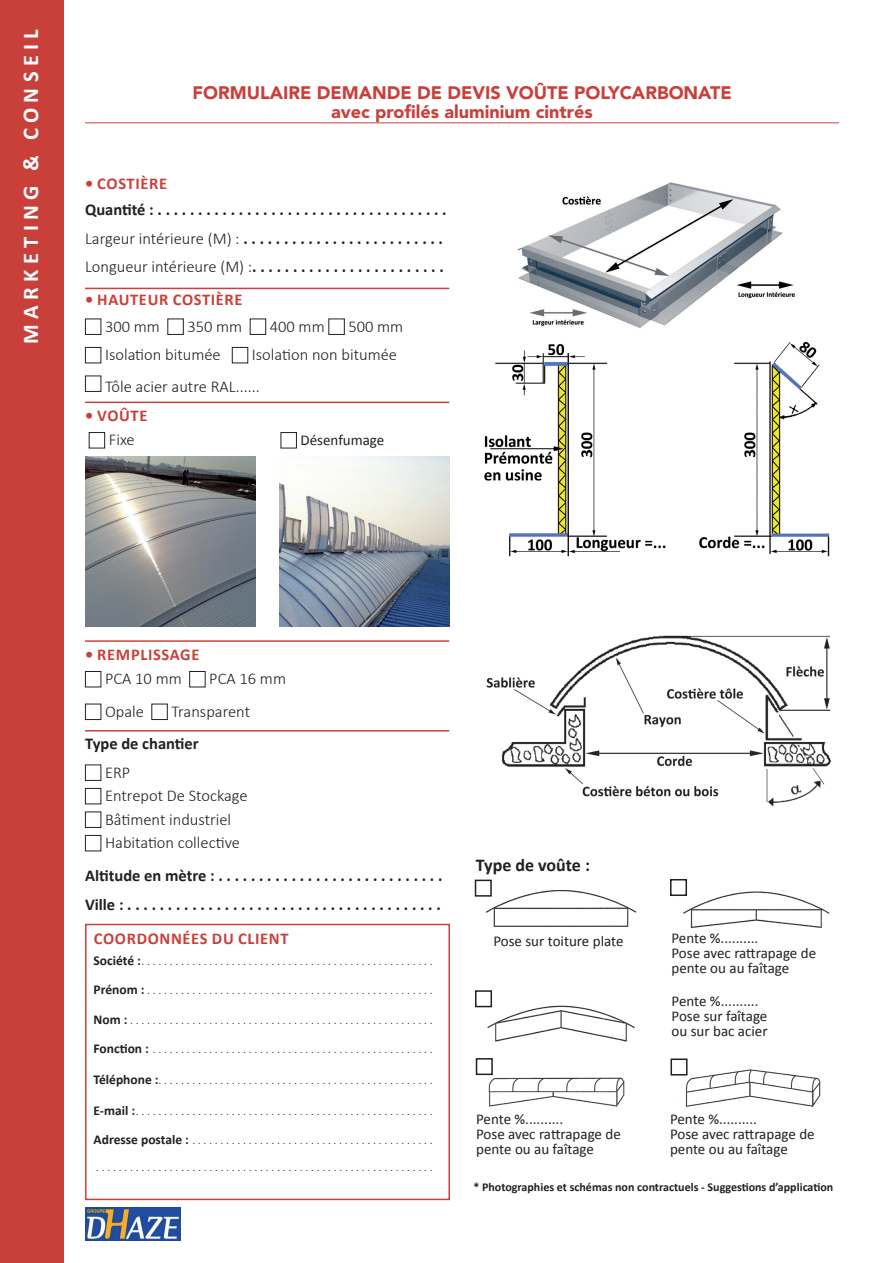
<style>
.page{position:relative;width:893px;height:1263px;background:#fff}
.page>*{position:absolute;margin:0;border:0;box-sizing:border-box;transform-origin:0 0}
.t1{font:700 22.5px "Calibri";letter-spacing:.24em;color:#fff}
.t2{font:900 18px/19.5px "Avenir";color:#c9403b;text-align:center}
.t3{font:700 18px "Calibri";color:#231f20}
.t4{font:700 16.5px/28.5px "Calibri";color:#231f20}
.t5{font:300 16.5px/23.5px "Calibri";color:#231f20}
.t6{font:700 16.5px "Calibri";letter-spacing:.04em;color:#c9403b}
.t7{font:15px/15px "Calibri";color:#231f20}
.t8{font:300 12px "Calibri";color:#231f20}
.t9{font:700 12px "Calibri";color:#231f20}
.s1{font-weight:300}
.s2{font-weight:700;font-size:13.5px}
</style>
<div class="page">
<img style="left:474px;top:881px;width:163px;height:46px">
<img style="left:486px;top:635px;width:345px;height:172px">
<img style="left:517px;top:182px;width:278px;height:146px">
<img style="left:484px;top:341px;width:346px;height:216px">
<div style="left:85px;top:924px;width:365px;height:276px;border:2px solid #c9403b"></div>
<img style="left:683px;top:891px;width:147px;height:37px">
<img style="left:476px;top:1005px;width:159px;height:36px">
<img style="left:475px;top:1059px;width:150px;height:48px">
<img style="left:671px;top:1059px;width:150px;height:49px">
<div style="left:475px;top:880px;width:16px;height:16px;background:#fff"></div>
<div style="left:475px;top:880px;width:17px;height:17px;border:2px solid #231f20"></div>
<div style="left:475px;top:990px;width:17px;height:17px;border:2px solid #231f20"></div>
<div style="left:670px;top:879px;width:17px;height:17px;border:2px solid #231f20"></div>
<div style="left:476px;top:1058px;width:17px;height:17px;border:2px solid #231f20"></div>
<div style="left:670px;top:1058px;width:17px;height:17px;border:2px solid #231f20"></div>
<div style="left:0;top:0;width:64px;height:1263px;background:#c9403b"></div>
<img style="left:85px;top:1208px;width:96px;height:32px">
<hr style="left:85px;top:122px;width:754px;height:1px;background:#c9403b">
<div style="left:85px;top:319px;width:16px;height:16px;border:1px solid #231f20"></div>
<div style="left:167px;top:319px;width:17px;height:16px;border:1px solid #231f20"></div>
<div style="left:250px;top:319px;width:16px;height:16px;border:1px solid #231f20"></div>
<div style="left:328px;top:319px;width:17px;height:16px;border:1px solid #231f20"></div>
<div style="left:85px;top:347px;width:16px;height:16px;border:1px solid #231f20"></div>
<div style="left:232px;top:347px;width:16px;height:16px;border:1px solid #231f20"></div>
<div style="left:85px;top:376px;width:16px;height:16px;border:1px solid #231f20"></div>
<div style="left:89px;top:432px;width:16px;height:16px;border:1px solid #231f20"></div>
<div style="left:281px;top:432px;width:16px;height:16px;border:1px solid #231f20"></div>
<div style="left:85px;top:671px;width:16px;height:16px;border:1px solid #231f20"></div>
<div style="left:189px;top:671px;width:17px;height:16px;border:1px solid #231f20"></div>
<div style="left:85px;top:704px;width:16px;height:16px;border:1px solid #231f20"></div>
<div style="left:151px;top:704px;width:17px;height:16px;border:1px solid #231f20"></div>
<div style="left:85px;top:764px;width:16px;height:17px;border:1px solid #231f20"></div>
<div style="left:85px;top:788px;width:16px;height:16px;border:1px solid #231f20"></div>
<div style="left:85px;top:811px;width:16px;height:17px;border:1px solid #231f20"></div>
<div style="left:85px;top:835px;width:16px;height:16px;border:1px solid #231f20"></div>
<hr style="left:85px;top:288px;width:364px;height:1px;background:#c9403b">
<hr style="left:85px;top:402px;width:364px;height:1px;background:#c9403b">
<hr style="left:85px;top:640px;width:364px;height:2px;background:#c9403b">
<hr style="left:85px;top:730px;width:364px;height:1px;background:#c9403b">
<img style="left:85px;top:456px;width:170px;height:170px">
<img style="left:279px;top:456px;width:170px;height:170px">
<h1 class="t1" style="left:16px;top:344px;width:316px;rotate:-90deg">MARKETING &amp; CONSEIL</h1>
<h2 class="t2" style="left:192px;top:83px;width:541px">FORMULAIRE DEMANDE DE DEVIS VOÛTE POLYCARBONATE avec profilés aluminium cintrés</h2>
<h3 class="t6" style="left:85px;top:173px;width:84px">• COSTIÈRE</h3>
<h3 class="t4" style="left:85px;top:195px;width:363px">Quantité : . . . . . . . . . . . . . . . . . . . . . . . . . . . . . . . . . . . .<br><span class="s1">Largeur intérieure (M) :</span> . . . . . . . . . . . . . . . . . . . . . . . . .<br><span class="s1">Longueur intérieure (M) :</span>. . . . . . . . . . . . . . . . . . . . . . . .</h3>
<h3 class="t6" style="left:85px;top:289px;width:159px">• HAUTEUR COSTIÈRE</h3>
<h3 class="t5" style="left:105px;top:314px;width:56px">300 mm</h3>
<h3 class="t5" style="left:187px;top:314px;width:56px">350 mm</h3>
<h3 class="t5" style="left:270px;top:314px;width:56px">400 mm</h3>
<h3 class="t5" style="left:348px;top:314px;width:56px">500 mm</h3>
<h3 class="t5" style="left:105px;top:343px;width:117px">Isolation bitumée</h3>
<h3 class="t5" style="left:252px;top:343px;width:147px">Isolation non bitumée</h3>
<h3 class="t5" style="left:105px;top:374px;width:136px">Tôle acier autre RAL......</h3>
<h3 class="t6" style="left:85px;top:405px;width:64px">• VOÛTE</h3>
<h3 class="t5" style="left:109px;top:428px;width:27px">Fixe</h3>
<p class="t7" style="left:301px;top:433px;width:85px">Désenfumage</p>
<h3 class="t6" style="left:85px;top:644px;width:116px">• REMPLISSAGE</h3>
<h3 class="t5" style="left:105px;top:667px;width:78px">PCA 10 mm</h3>
<h3 class="t5" style="left:209px;top:667px;width:78px">PCA 16 mm</h3>
<h3 class="t5" style="left:105px;top:699px;width:40px">Opale</h3>
<h3 class="t5" style="left:171px;top:699px;width:80px">Transparent</h3>
<h3 class="t4" style="left:85px;top:730px;width:115px">Type de chantier</h3>
<h3 class="t5" style="left:105px;top:760px;width:144px">ERP<br>Entrepot De Stockage<br>Bâtiment industriel<br>Habitation collective</h3>
<h3 class="t4" style="left:85px;top:861px;width:359px;line-height:29.2px">Altitude en mètre : . . . . . . . . . . . . . . . . . . . . . . . . . . . .<br>Ville : . . . . . . . . . . . . . . . . . . . . . . . . . . . . . . . . . . . . . . .</h3>
<h3 class="t6" style="left:94px;top:928px;width:196px">COORDONNÉES DU CLIENT</h3>
<p class="t8" style="left:94px;top:953px;width:335px"><span class="s2">Société :</span> . . . . . . . . . . . . . . . . . . . . . . . . . . . . . . . . . . . . . . . . . . . . . . . . . . .</p>
<p class="t8" style="left:94px;top:982px;width:339px"><span class="s2">Prénom :</span>...................................................</p>
<p class="t8" style="left:94px;top:1013px;width:339px"><span class="s2">Nom :</span>......................................................</p>
<p class="t8" style="left:94px;top:1042px;width:335px"><span class="s2">Fonction :</span> . . . . . . . . . . . . . . . . . . . . . . . . . . . . . . . . . . . . . . . . . . . . . . . . .</p>
<p class="t8" style="left:94px;top:1073px;width:335px"><span class="s2">Téléphone :</span> . . . . . . . . . . . . . . . . . . . . . . . . . . . . . . . . . . . . . . . . . . . . . . . .</p>
<p class="t8" style="left:94px;top:1103px;width:335px"><span class="s2">E-mail :</span> . . . . . . . . . . . . . . . . . . . . . . . . . . . . . . . . . . . . . . . . . . . . . . . . . . . .</p>
<p class="t8" style="left:94px;top:1132px;width:335px"><span class="s2">Adresse postale :</span> . . . . . . . . . . . . . . . . . . . . . . . . . . . . . . . . . . . . . . . . . .</p>
<p class="t8" style="left:96px;top:1159px;width:336px">............................................................</p>
<h2 class="t3" style="left:476px;top:853px;width:116px">Type de voûte :</h2>
<p class="t7" style="left:493px;top:933px;width:132px">Pose sur toiture plate</p>
<p class="t7" style="left:671px;top:931px;width:146px">Pente %..........<br>Pose avec rattrapage de pente ou au faîtage</p>
<p class="t7" style="left:672px;top:994px;width:97px">Pente %..........<br>Pose sur faîtage ou sur bac acier</p>
<p class="t7" style="left:476px;top:1112px;width:146px">Pente %..........<br>Pose avec rattrapage de pente ou au faîtage</p>
<p class="t7" style="left:670px;top:1112px;width:146px">Pente %..........<br>Pose avec rattrapage de pente ou au faîtage</p>
<p class="t9" style="left:473px;top:1179px;width:361px">* Photographies et schémas non contractuels - Suggestions d’application</p>
</div>
